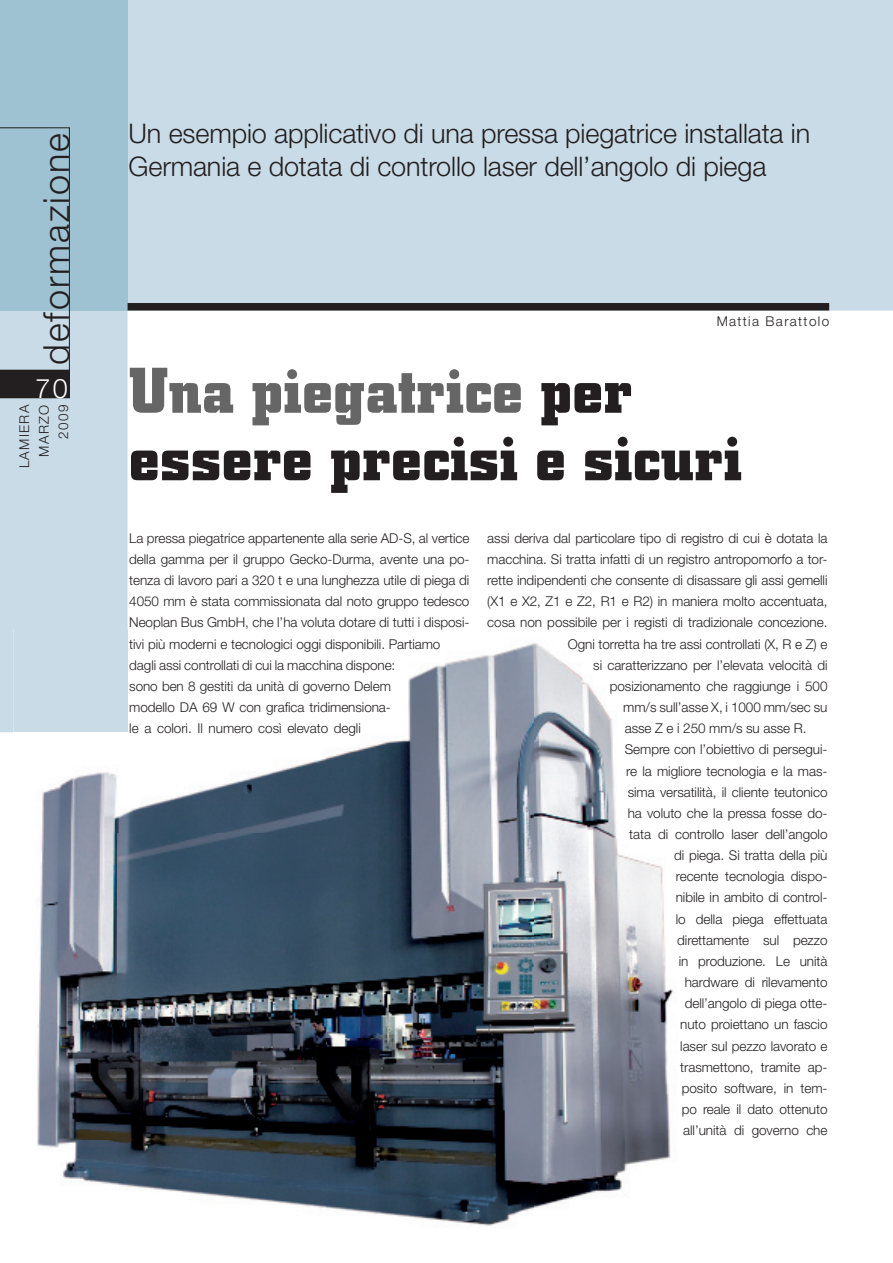
<style>
.page{position:relative;width:893px;height:1263px;background:#fff}
.page>*{position:absolute;margin:0;border:0;box-sizing:border-box;transform-origin:0 0}
.t1{font:700 67.5px/67.5px "City D";color:#231f20}
.t2{font:300 36px "Helvetica Neue LT Std";letter-spacing:.055em;color:#231f20}
.t3{font:300 27px/32.4px "Helvetica Neue LT Std";letter-spacing:-.005em;color:#231f20}
.t4{font:300 27px "Helvetica Neue LT Std";color:#fff}
.t5{font:300 13.5px/21.1px "Helvetica Neue LT Std";letter-spacing:-.005em;color:#231f20}
.t6{font:300 13.5px/19.5px "Helvetica Neue LT Std";letter-spacing:.1em;color:#231f20;text-align:right}
.s1{color:#666}
</style>
<div class="page">
<div style="left:128px;top:0;width:765px;height:310px;background:#c8dbe6"></div>
<div style="left:0;top:310px;width:128px;height:422px;background:#c8dbe6"></div>
<div style="left:0;top:0;width:128px;height:310px;background:#9fc2d2"></div>
<svg style="left:0;top:128px;width:70px;height:270px"></svg>
<div style="left:128px;top:303px;width:701px;height:7px;background:#231f20"></div>
<img style="left:118px;top:643px;width:555px;height:583px">
<img style="left:37px;top:772px;width:81px;height:413px">
<div style="left:14px;top:629px;width:114px;height:103px;background:#c8dbe6"></div>
<h2 class="t2" style="left:43px;top:365px;width:233px;rotate:-90deg">deformazione</h2>
<h3 class="t4" style="left:36px;top:379px;width:34px">70</h3>
<p class="t6" style="left:16px;top:468px;width:65px;rotate:-90deg">LAMIERA<br>MARZO<br>2009</p>
<h3 class="t3" style="left:129px;top:120px;width:683px">Un esempio applicativo di una pressa piegatrice installata in<br>Germania e dotata di controllo laser dell’angolo di piega</h3>
<p class="t6" style="left:717px;top:313px;width:114px">Mattia Barattolo</p>
<h1 class="t1" style="left:129px;top:363px;width:615px"><span class="s1">Una piegatrice</span> per essere precisi e sicuri</h1>
<p class="t5" style="left:129px;top:529px;width:342px">La pressa piegatrice appartenente alla serie AD-S, al vertice della gamma per il gruppo Gecko-Durma, avente una po&shy;tenza di lavoro pari a 320 t e una lunghezza utile di piega di 4050 mm è stata commissionata dal noto gruppo tedesco Neoplan Bus GmbH, che l’ha voluta dotare di tutti i disposi&shy;tivi più moderni e tecnologici oggi disponibili. Partiamo dagli assi controllati di cui la macchina dispone:<br>sono ben 8 gestiti da unità di governo Delem<br>modello DA 69 W con grafica tridimensiona-<br>le a colori. Il numero così elevato degli</p>
<p class="t5" style="left:487px;top:529px;width:342px">assi deriva dal particolare tipo di registro di cui è dotata la</p>
<p class="t5" style="left:487px;top:550px;width:342px">macchina. Si tratta infatti di un registro antropomorfo a tor-</p>
<p class="t5" style="left:487px;top:571px;width:342px">rette indipendenti che consente di disassare gli assi gemelli</p>
<p class="t5" style="left:487px;top:592px;width:342px">(X1 e X2, Z1 e Z2, R1 e R2) in maniera molto accentuata,</p>
<p class="t5" style="left:487px;top:613px;width:342px">cosa non possibile per i registi di tradizionale concezione.</p>
<p class="t5" style="left:568px;top:634px;width:261px">Ogni torretta ha tre assi controllati (X, R e Z) e</p>
<p class="t5" style="left:593px;top:656px;width:236px">si caratterizzano per l’elevata velocità di</p>
<p class="t5" style="left:610px;top:677px;width:219px">posizionamento che raggiunge i 500</p>
<p class="t5" style="left:623px;top:698px;width:206px">mm/s sull’asse X, i 1000 mm/sec su</p>
<p class="t5" style="left:625px;top:719px;width:183px">asse Z e i 250 mm/s su asse R.</p>
<p class="t5" style="left:625px;top:740px;width:204px">Sempre con l’obiettivo di persegui-</p>
<p class="t5" style="left:626px;top:761px;width:203px">re la migliore tecnologia e la mas-</p>
<p class="t5" style="left:628px;top:782px;width:201px">sima versatilità, il cliente teutonico</p>
<p class="t5" style="left:628px;top:804px;width:201px">ha voluto che la pressa fosse do-</p>
<p class="t5" style="left:629px;top:825px;width:200px">tata di controllo laser dell’angolo</p>
<p class="t5" style="left:674px;top:846px;width:155px">di piega. Si tratta della più</p>
<p class="t5" style="left:676px;top:867px;width:153px">recente tecnologia dispo-</p>
<p class="t5" style="left:676px;top:888px;width:153px">nibile in ambito di control-</p>
<p class="t5" style="left:676px;top:909px;width:153px">lo della piega effettuata</p>
<p class="t5" style="left:677px;top:931px;width:152px">direttamente sul pezzo</p>
<p class="t5" style="left:679px;top:952px;width:150px">in produzione. Le unità</p>
<p class="t5" style="left:685px;top:973px;width:144px">hardware di rilevamento</p>
<p class="t5" style="left:685px;top:994px;width:144px">dell’angolo di piega otte-</p>
<p class="t5" style="left:680px;top:1015px;width:149px">nuto proiettano un fascio</p>
<p class="t5" style="left:680px;top:1036px;width:149px">laser sul pezzo lavorato e</p>
<p class="t5" style="left:680px;top:1057px;width:149px">trasmettono, tramite ap-</p>
<p class="t5" style="left:682px;top:1079px;width:147px">posito software, in tem-</p>
<p class="t5" style="left:682px;top:1100px;width:147px">po reale il dato ottenuto</p>
<p class="t5" style="left:683px;top:1121px;width:146px">all’unità di governo che</p>
</div>
